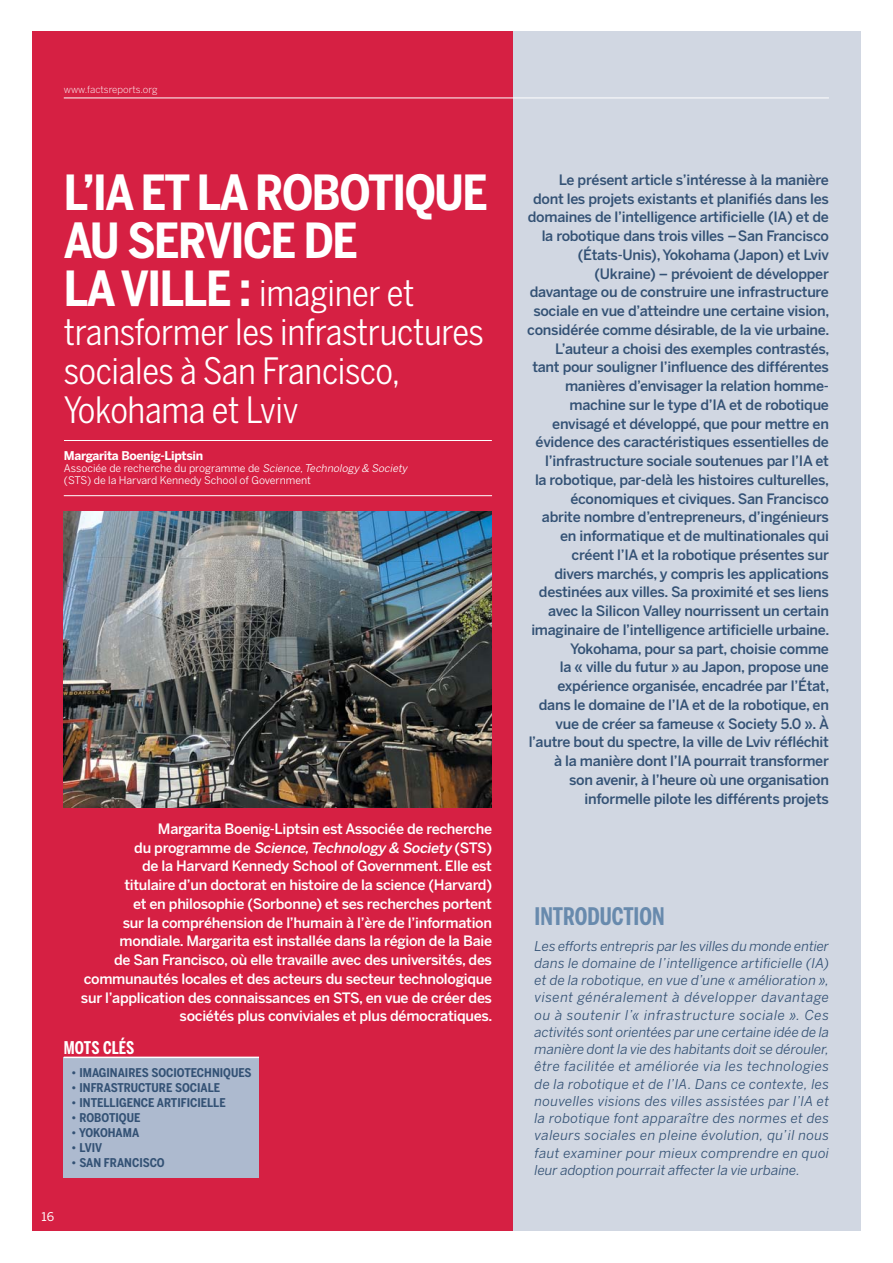
<style>
.page{position:relative;width:893px;height:1263px;background:#fff}
.page>*{position:absolute;margin:0;border:0;box-sizing:border-box;transform-origin:0 0}
.t1{font:700 48px/48px "Benton Sans Cond";letter-spacing:-.03em;color:#fff}
.t2{font:36px/39px "Benton Sans Cond";letter-spacing:-.01em;color:#fff}
.t3{font:700 24px "Benton Sans Comp";color:#688aad}
.t4{font:700 17.4px "Benton Sans Comp";letter-spacing:.005em;color:#fff}
.t5{font:500 14.25px/18.8px "Benton Sans";letter-spacing:-.02em;color:#345275;text-align:right}
.t6{font:500 14.25px/18.8px "Benton Sans";letter-spacing:-.02em;color:#fff;text-align:right}
.t7{font:italic 13.5px/17.2px "Benton Sans";letter-spacing:-.005em;color:#345275;text-align:justify}
.t8{font:700 12px "Benton Sans Cond";color:#345275}
.t9{font:700 12px "Benton Sans";letter-spacing:-.025em;color:#fff}
.t10{font:12px "Benton Sans";color:#fff}
.t11{font:10.5px/12px "Benton Sans";color:#fff}
.t12{font:300 9.75px "Benton Sans";color:#fff}
.s1{font-weight:700;font-size:48px}
.s2{font-style:italic}
</style>
<div class="page">
<div style="left:32px;top:32px;width:481px;height:1199px;background:#d62043"></div>
<div style="left:513px;top:32px;width:348px;height:1199px;background:#d1d7e2"></div>
<div style="left:64px;top:1058px;width:195px;height:120px;background:#adbacf"></div>
<hr style="left:64px;top:1056px;width:195px;height:2px;background:#fff">
<hr style="left:64px;top:440px;width:428px;height:1px;background:#fff">
<hr style="left:64px;top:495px;width:428px;height:1px;background:#fff">
<img style="left:64px;top:512px;width:427px;height:295px">
<hr style="left:64px;top:98px;width:765px;height:1px;background:#fff">
<p class="t12" style="left:64px;top:85px;width:95px">www.factsreports.org</p>
<h1 class="t1" style="left:64px;top:173px;width:425px">L’IA ET LA ROBOTIQUE<br>AU SERVICE DE</h1>
<h2 class="t2" style="left:64px;top:277px;width:422px"><span class="s1">LA VILLE :</span> imaginer et transformer les infrastructures sociales à San Francisco,<br>Yokohama et Lviv</h2>
<p class="t9" style="left:64px;top:451px;width:141px">Margarita Boenig-Liptsin</p>
<p class="t11" style="left:64px;top:463px;width:347px">Associée de recherche du programme de <span class="s2">Science,Technology &amp; Society </span>(STS) de la Harvard Kennedy School of Government</p>
<p class="t6" style="left:81px;top:821px;width:413px">Margarita Boenig-Liptsin est Associée de recherche<br>d u p ro g ra m m e d e <span class="s2">Science,Technology &amp; Society</span> ( STS )<br>de la Harvard Kennedy School of Government. Elle est<br>titulaire d’un doctorat en histoire de la science (Harvard)<br>et en philosophie (Sorbonne) et ses recherches portent<br>sur la compréhension de l’humain à l’ère de l’information mondiale. Margarita est installée dans la région de la Baie<br>de San Francisco, où elle travaille avec des universités, des communautés locales et des acteurs du secteur technologique sur l’application des connaissances en STS, en vue de créer des sociétés plus conviviales et plus démocratiques.</p>
<p class="t4" style="left:64px;top:1041px;width:72px">MOTS CLÉS</p>
<p class="t8" style="left:71px;top:1068px;width:182px">• IMAGINAIRES SOCIOTECHNIQUES</p>
<p class="t8" style="left:71px;top:1083px;width:151px">• INFRASTRUCTURE SOCIALE</p>
<p class="t8" style="left:71px;top:1098px;width:156px">• INTELLIGENCE ARTIFICIELLE</p>
<p class="t8" style="left:71px;top:1113px;width:71px">• ROBOTIQUE</p>
<p class="t8" style="left:71px;top:1128px;width:70px">• YOKOHAMA</p>
<p class="t8" style="left:71px;top:1143px;width:33px">• LVIV</p>
<p class="t8" style="left:71px;top:1158px;width:95px">• SAN FRANCISCO</p>
<p class="t10" style="left:41px;top:1212px;width:14px">16</p>
<p class="t5" style="left:527px;top:172px;width:304px">Le présent article s’intéresse à la manière dont les projets existants et planifiés dans les domaines de l’intelligence artificielle (IA) et de la robotique dans trois villes – San Francisco (États-Unis), Yokohama (Japon) et Lviv (Ukraine) – prévoient de développer davantage ou de construire une infrastructure sociale en vue d’atteindre une certaine vision, considérée comme désirable, de la vie urbaine.<br>L’auteur a choisi des exemples contrastés, tant pour souligner l’influence des différentes manières d’envisager la relation homme&shy;machine sur le type d’IA et de robotique envisagé et développé, que pour mettre en évidence des caractéristiques essentielles de l’infrastructure sociale soutenues par l’IA et<br>la robotique, par-delà les histoires culturelles, économiques et civiques. San Francisco<br>abrite nombre d’entrepreneurs, d’ingénieurs en informatique et de multinationales qui créent l’IA et la robotique présentes sur<br>divers marchés, y compris les applications destinées aux villes. Sa proximité et ses liens avec la Silicon Valley nourrissent un certain imaginaire de l’intelligence artificielle urbaine.<br>Yokohama, pour sa part, choisie comme<br>la « ville du futur » au Japon, propose une expérience organisée, encadrée par l’État, dans le domaine de l’IA et de la robotique, en vue de créer sa fameuse « Society 5.0 ». À l’autre bout du spectre, la ville de Lviv réfléchit à la manière dont l’IA pourrait transformer son avenir, à l’heure où une organisation informelle pilote les différents projets</p>
<h3 class="t3" style="left:535px;top:907px;width:131px">INTRODUCTION</h3>
<p class="t7" style="left:535px;top:938px;width:296px">Les efforts entrepris par les villes du monde entier dans le domaine de l’intelligence artificielle (IA) et de la robotique, en vue d’une « amélioration », visent généralement à développer davantage ou à soutenir l’« infrastructure sociale ». Ces activités sont orientées par une certaine idée de la manière dont la vie des habitants doit se dérouler, être facilitée et améliorée via les technologies de la robotique et de l’IA. Dans ce contexte, les nouvelles visions des villes assistées par l’IA et la robotique font apparaître des normes et des valeurs sociales en pleine évolution, qu’il nous faut examiner pour mieux comprendre en quoi leur adoption pourrait affecter la vie urbaine.</p>
</div>
